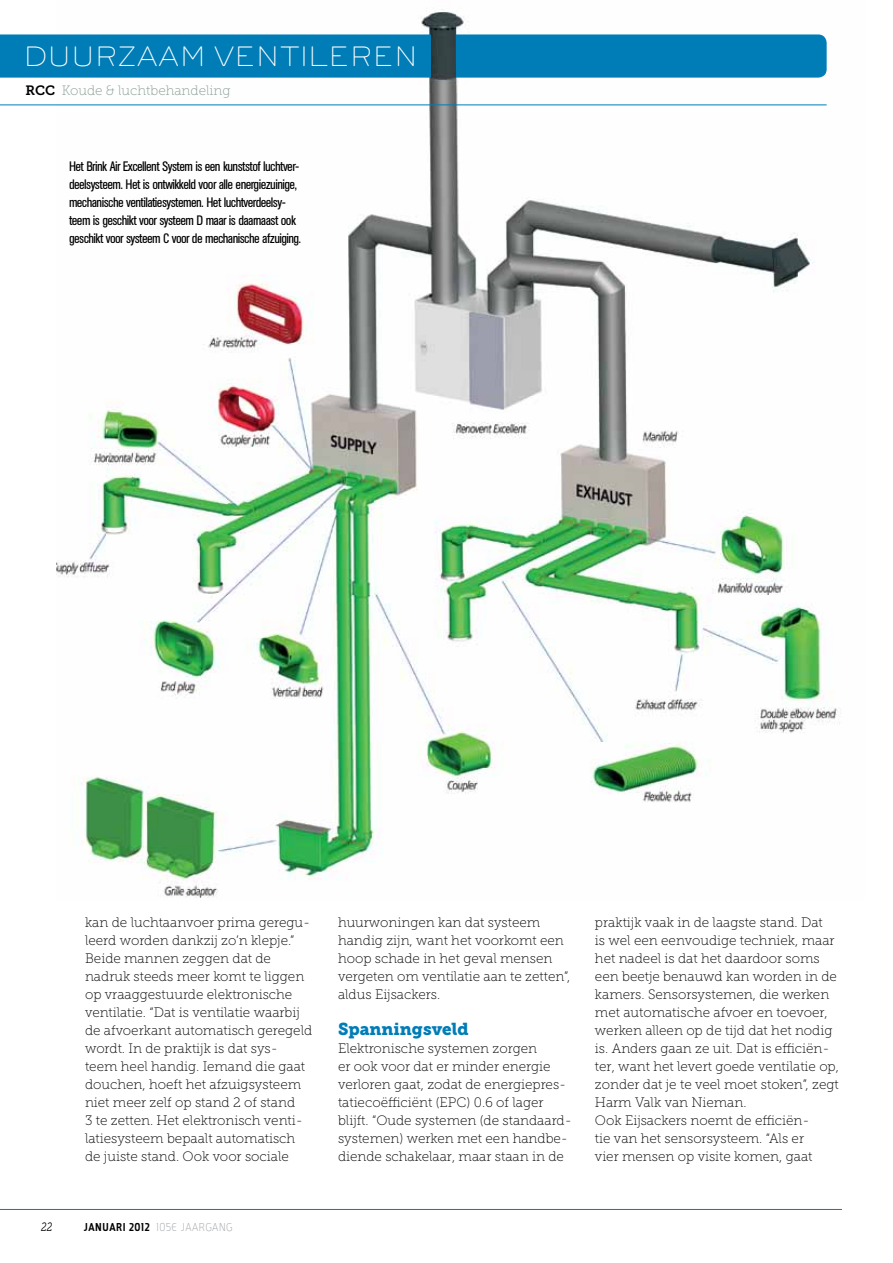
<style>
.page{position:relative;width:893px;height:1263px;background:#fff}
.page>*{position:absolute;margin:0;border:0;box-sizing:border-box;transform-origin:0 0}
.t1{font:28.5px "Burin Sans Std";letter-spacing:.07em;color:#fff}
.t2{font:17.1px "Museo Slab 900";color:#007db7}
.t3{font:13.65px/18px "Museo Slab 100";color:#000}
.t4{font:condensed 13.5px/18px "AK12";letter-spacing:-.03em;color:#000}
.t5{font:13.5px "Museo Slab 100";color:#879b90}
.t6{font:100 12.75px "Casiopea";letter-spacing:.05em;color:#a7a9ac;scale:.9 1}
.t7{font:italic 12.15px "Museo Slab 300";color:#000;scale:.79 1}
.s1{font-family:"Museo Slab 700";color:#000}
.s2{font-weight:600;color:#000}
</style>
<div class="page">
<img style="left:56px;top:9px;width:785px;height:889px">
<div style="left:0;top:34px;width:827px;height:44px;background:#007db7"></div>
<hr style="left:0;top:105px;width:827px;height:1px;background:#007db7">
<hr style="left:0;top:1209px;width:842px;height:1px;background:#007db7">
<img style="left:431px;top:15px;width:24px;height:66px">
<h1 class="t1" style="left:24px;top:40px;width:394px">DUURZAAM VENTILEREN</h1>
<p class="t5" style="left:26px;top:83px;width:206px"><span class="s1">RCC</span> Koude &amp; luchtbehandeling</p>
<p class="t4" style="left:69px;top:157px;width:234px">Het Brink Air Excellent System is een kunststof luchtver&shy;deelsysteem. Het is ontwikkeld voor alle energiezuinige, mechanische ventilatiesystemen. Het luchtverdeelsy&shy;teem is geschikt voor systeem D maar is daarnaast ook geschikt voor systeem C voor de mechanische afzuiging.</p>
<p class="t3" style="left:85px;top:913px;width:229px">kan de luchtaanvoer prima geregu&shy;leerd worden dankzij zo’n klepje.” Beide mannen zeggen dat de nadruk steeds meer komt te liggen op vraaggestuurde elektronische ventilatie. “Dat is ventilatie waarbij de afvoerkant automatisch geregeld wordt. In de praktijk is dat sys&shy;teem heel handig. Iemand die gaat douchen, hoeft het afzuigsysteem niet meer zelf op stand 2 of stand<br>3 te zetten. Het elektronisch venti&shy;latiesysteem bepaalt automatisch de juiste stand. Ook voor sociale</p>
<p class="t7" style="left:41px;top:1220px;width:16px">22</p>
<p class="t6" style="left:84px;top:1220px;width:167px"><span class="s2">JANUARI 2012</span> 105e Jaargang</p>
<p class="t3" style="left:338px;top:913px;width:234px">huurwoningen kan dat systeem handig zijn, want het voorkomt een hoop schade in het geval mensen vergeten om ventilatie aan te zetten”, aldus Eijsackers.</p>
<p class="t2" style="left:338px;top:1019px;width:132px">Spanningsveld</p>
<p class="t3" style="left:338px;top:1039px;width:235px">Elektronische systemen zorgen<br>er ook voor dat er minder energie verloren gaat, zodat de energiepres&shy;tatiecoëfficiënt (EPC) 0.6 of lager blijft. “Oude systemen (de standaard&shy;systemen) werken met een handbe&shy;diende schakelaar, maar staan in de</p>
<p class="t3" style="left:595px;top:913px;width:246px">praktijk vaak in de laagste stand. Dat<br>is wel een eenvoudige techniek, maar het nadeel is dat het daardoor soms een beetje benauwd kan worden in de kamers. Sensorsystemen, die werken met automatische afvoer en toevoer, werken alleen op de tijd dat het nodig is. Anders gaan ze uit. Dat is efficiën&shy;ter, want het levert goede ventilatie op, zonder dat je te veel moet stoken”, zegt Harm Valk van Nieman.<br>Ook Eijsackers noemt de efficiën-<br>tie van het sensorsysteem. “Als er<br>vier mensen op visite komen, gaat</p>
</div>
